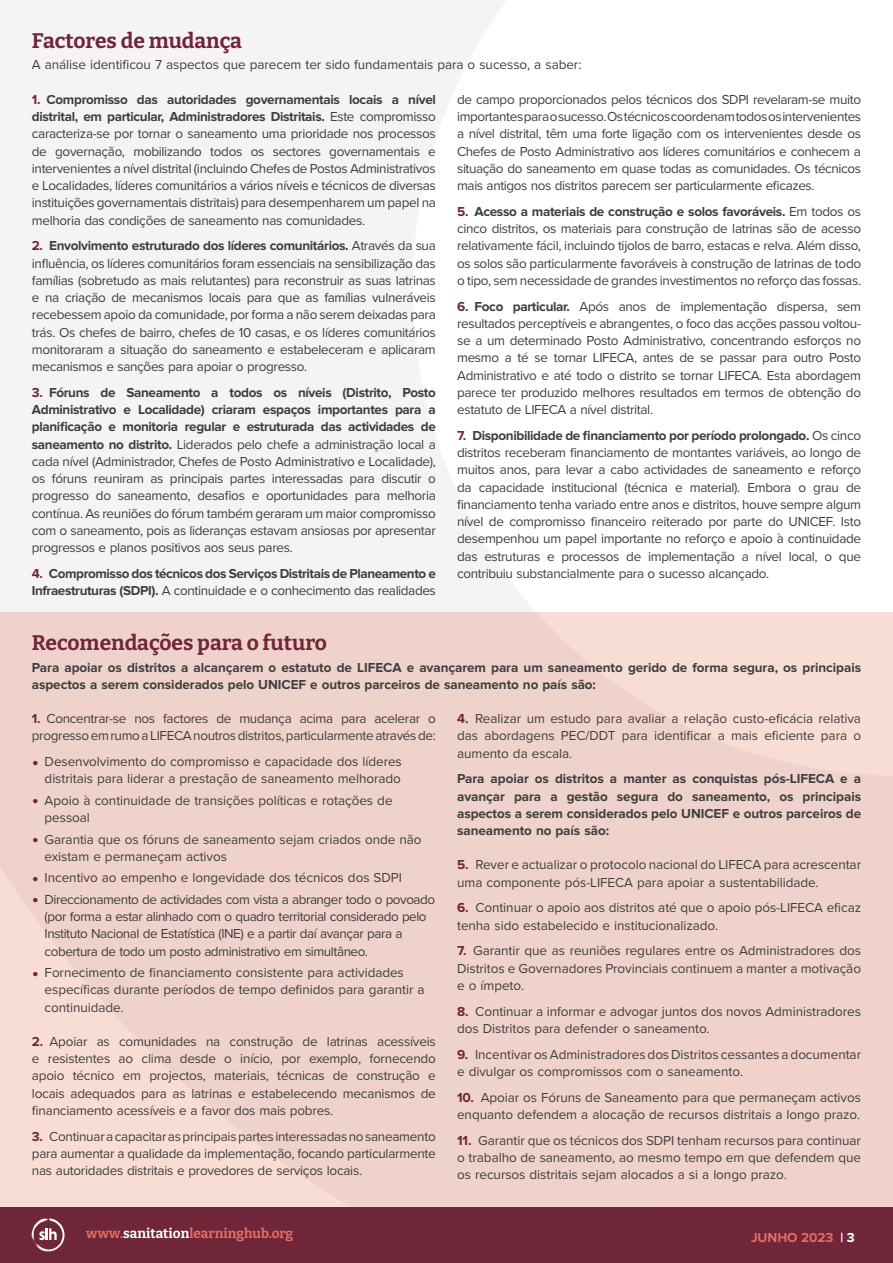
<style>
.page{position:relative;width:893px;height:1263px;background:#fff}
.page>*{position:absolute;margin:0;border:0;box-sizing:border-box;transform-origin:0 0}
.Body_Header_PLUS{font:100 21px "Bitter";color:#702639}
.Body{font:13.5px/17.2px "Proxima Nova";letter-spacing:-.005em;color:#3e3e3f;text-align:justify}
.Body-2{font:13.5px/17.2px "Proxima Nova";letter-spacing:-.035em;color:#3e3e3f}
.Body-3{font:700 13.5px/17.2px "Proxima Nova";letter-spacing:-.005em;color:#3e3e3f}
.Body_2_col{font:700 13.5px/17.2px "Proxima Nova";letter-spacing:-.005em;color:#3e3e3f;text-align:justify}
.Body-4{font:700 13.5px/17.2px "Proxima Nova";letter-spacing:-.03em;color:#3e3e3f}
.Body-5{font:13.5px/17.2px "Proxima Nova";letter-spacing:-.025em;color:#3e3e3f}
.t1{font:100 13.5px "Bitter";color:#e16e61}
.t2{font:700 13.5px "Proxima Nova";color:#e16e61}
.s1{font-weight:700;color:#702639}
.s2{font-weight:700}
.s3{color:#702639}
.s4{font-weight:400}
.s5{font-size:20.25px;color:#702639}
.s6{color:#fff}
</style>
<div class="page">
<div style="left:0;top:612px;width:893px;height:596px;background:#efd2cb"></div>
<div style="left:0;top:1208px;width:893px;height:55px;background:#702639"></div>
<svg style="left:31px;top:1218px;width:34px;height:33px"></svg>
<p class="Body_Header_PLUS" style="left:32px;top:27px;width:212px">Factores de mudança</p>
<p class="Body" style="left:32px;top:56px;width:551px">A análise identificou 7 aspectos que parecem ter sido fundamentais para o sucesso, a saber:</p>
<p class="Body" style="left:32px;top:90px;width:405px"><span class="s1">1.</span> <span class="s2">Compromisso das autoridades governamentais locais a nível distrital, em particular, Administradores Distritais.</span> Este compromisso caracteriza-se por tornar o saneamento uma prioridade nos processos de governação, mobilizando todos os sectores governamentais e intervenientes a nível distrital (incluindo Chefes de Postos Administrativos e Localidades, líderes comunitários a vários níveis e técnicos de diversas instituições governamentais distritais) para desempenharem um papel na melhoria das condições de saneamento nas comunidades.</p>
<p class="Body" style="left:32px;top:237px;width:405px"><span class="s1">2.</span> <span class="s2">Envolvimento estruturado dos líderes comunitários.</span> Através da sua influência, os líderes comunitários foram essenciais na sensibilização das famílias (sobretudo as mais relutantes) para reconstruir as suas latrinas e na criação de mecanismos locais para que as famílias vulneráveis recebessem apoio da comunidade, por forma a não serem deixadas para trás. Os chefes de bairro, chefes de 10 casas, e os líderes comunitários monitoraram a situação do saneamento e estabeleceram e aplicaram mecanismos e sanções para apoiar o progresso.</p>
<p class="Body" style="left:32px;top:383px;width:405px"><span class="s1">3.</span> <span class="s2">Fóruns de Saneamento a todos os níveis (Distrito, Posto Administrativo e Localidade) criaram espaços importantes para a planificação e monitoria regular e estruturada das actividades de saneamento no distrito.</span> Liderados pelo chefe a administração local a cada nível (Administrador, Chefes de Posto Administrativo e Localidade), os fóruns reuniram as principais partes interessadas para discutir o progresso do saneamento, desafios e oportunidades para melhoria contínua. As reuniões do fórum também geraram um maior compromisso com o saneamento, pois as lideranças estavam ansiosas por apresentar progressos e planos positivos aos seus pares.</p>
<p class="Body-4" style="left:32px;top:565px;width:405px"><span class="s3">4.</span> Compromisso dos técnicos dos Serviços Distritais de Planeamento e<br>Infraestruturas (SDPI). <span class="s4">A continuidade e o conhecimento das realidades</span></p>
<p class="Body" style="left:457px;top:90px;width:405px">de campo proporcionados pelos técnicos dos SDPI revelaram-se muito importantes para o sucesso. Os técnicos coordenam todos os intervenientes a nível distrital, têm uma forte ligação com os intervenientes desde os Chefes de Posto Administrativo aos líderes comunitários e conhecem a situação do saneamento em quase todas as comunidades. Os técnicos mais antigos nos distritos parecem ser particularmente eficazes.</p>
<p class="Body" style="left:457px;top:202px;width:405px"><span class="s1">5.</span> <span class="s2">Acesso a materiais de construção e solos favoráveis.</span> Em todos os cinco distritos, os materiais para construção de latrinas são de acesso relativamente fácil, incluindo tijolos de barro, estacas e relva. Além disso, os solos são particularmente favoráveis à construção de latrinas de todo o tipo, sem necessidade de grandes investimentos no reforço das fossas.</p>
<p class="Body" style="left:457px;top:297px;width:405px"><span class="s1">6.</span> <span class="s2">Foco particular.</span> Após anos de implementação dispersa, sem resultados perceptíveis e abrangentes, o foco das acções passou voltou&shy;se a um determinado Posto Administrativo, concentrando esforços no mesmo a té se tornar LIFECA, antes de se passar para outro Posto Administrativo e até todo o distrito se tornar LIFECA. Esta abordagem parece ter produzido melhores resultados em termos de obtenção do estatuto de LIFECA a nível distrital.</p>
<p class="Body" style="left:457px;top:426px;width:405px"><span class="s1">7.</span> <span class="s2">Disponibilidade de financiamento por período prolongado.</span> Os cinco distritos receberam financiamento de montantes variáveis, ao longo de muitos anos, para levar a cabo actividades de saneamento e reforço da capacidade institucional (técnica e material). Embora o grau de financiamento tenha variado entre anos e distritos, houve sempre algum nível de compromisso financeiro reiterado por parte do UNICEF. Isto desempenhou um papel importante no reforço e apoio à continuidade das estruturas e processos de implementação a nível local, o que contribuiu substancialmente para o sucesso alcançado.</p>
<p class="Body_Header_PLUS" style="left:32px;top:629px;width:297px">Recomendações para o futuro</p>
<p class="Body-3" style="left:32px;top:659px;width:831px">Para apoiar os distritos a alcançarem o estatuto de LIFECA e avançarem para um saneamento gerido de forma segura, os principais aspectos a serem considerados pelo UNICEF e outros parceiros de saneamento no país são:</p>
<p class="Body-5" style="left:32px;top:709px;width:405px"><span class="s1">1.</span> Concentrar-se nos factores de mudança acima para acelerar o progresso em rumo a LIFECA noutros distritos, particularmente através de:</p>
<p class="Body" style="left:32px;top:752px;width:371px;text-align:right"><span class="s5">•</span> Desenvolvimento do compromisso e capacidade dos líderes distritais para liderar a prestação de saneamento melhorado</p>
<p class="Body" style="left:45px;top:791px;width:349px;text-indent:-13px"><span class="s5">•</span> Apoio à continuidade de transições políticas e rotações de pessoal</p>
<p class="Body" style="left:45px;top:830px;width:378px;text-indent:-13px"><span class="s5">•</span> Garantia que os fóruns de saneamento sejam criados onde não existam e permaneçam activos</p>
<p class="Body" style="left:32px;top:869px;width:372px"><span class="s5">•</span> Incentivo ao empenho e longevidade dos técnicos dos SDPI</p>
<p class="Body-2" style="left:45px;top:890px;width:392px;text-indent:-13px"><span class="s5">•</span> Direccionamento de actividades com vista a abranger todo o povoado (por forma a estar alinhado com o quadro territorial considerado pelo Instituto Nacional de Estatística (INE) e a partir daí avançar para a cobertura de todo um posto administrativo em simultâneo.</p>
<p class="Body" style="left:45px;top:963px;width:382px;text-align:left;text-indent:-13px"><span class="s5">•</span> Fornecimento de financiamento consistente para actividades específicas durante períodos de tempo definidos para garantir a continuidade.</p>
<p class="Body" style="left:32px;top:1032px;width:405px"><span class="s1">2.</span> Apoiar as comunidades na construção de latrinas acessíveis e resistentes ao clima desde o início, por exemplo, fornecendo apoio técnico em projectos, materiais, técnicas de construção e locais adequados para as latrinas e estabelecendo mecanismos de financiamento acessíveis e a favor dos mais pobres.</p>
<p class="Body" style="left:32px;top:1127px;width:405px"><span class="s1">3.</span> Continuar a capacitar as principais partes interessadas no saneamento para aumentar a qualidade da implementação, focando particularmente nas autoridades distritais e provedores de serviços locais.</p>
<p class="Body" style="left:457px;top:709px;width:405px"><span class="s1">4.</span> Realizar um estudo para avaliar a relação custo-eficácia relativa das abordagens PEC/DDT para identificar a mais eficiente para o aumento da escala.</p>
<p class="Body_2_col" style="left:457px;top:770px;width:405px">Para apoiar os distritos a manter as conquistas pós-LIFECA e a avançar para a gestão segura do saneamento, os principais aspectos a serem considerados pelo UNICEF e outros parceiros de saneamento no país são:</p>
<p class="Body" style="left:457px;top:856px;width:405px"><span class="s1">5.</span> Rever e actualizar o protocolo nacional do LIFECA para acrescentar uma componente pós-LIFECA para apoiar a sustentabilidade.</p>
<p class="Body" style="left:457px;top:899px;width:405px"><span class="s1">6.</span> Continuar o apoio aos distritos até que o apoio pós-LIFECA eficaz tenha sido estabelecido e institucionalizado.</p>
<p class="Body" style="left:457px;top:942px;width:405px"><span class="s1">7.</span> Garantir que as reuniões regulares entre os Administradores dos Distritos e Governadores Provinciais continuem a manter a motivação e o ímpeto.</p>
<p class="Body" style="left:457px;top:1002px;width:405px"><span class="s1">8.</span> Continuar a informar e advogar juntos dos novos Administradores dos Distritos para defender o saneamento.</p>
<p class="Body" style="left:457px;top:1045px;width:405px"><span class="s1">9.</span> Incentivar os Administradores dos Distritos cessantes a documentar e divulgar os compromissos com o saneamento.</p>
<p class="Body" style="left:457px;top:1088px;width:405px"><span class="s1">10.</span> Apoiar os Fóruns de Saneamento para que permaneçam activos enquanto defendem a alocação de recursos distritais a longo prazo.</p>
<p class="Body" style="left:457px;top:1131px;width:405px"><span class="s1">11.</span> Garantir que os técnicos dos SDPI tenham recursos para continuar o trabalho de saneamento, ao mesmo tempo em que defendem que os recursos distritais sejam alocados a si a longo prazo.</p>
<p class="t1" style="left:86px;top:1225px;width:209px">www.<span class="s6">sanitation</span>learninghub.org</p>
<p class="t2" style="left:751px;top:1229px;width:105px">JUNHO 2023 <span class="s6">| 3</span></p>
</div>
